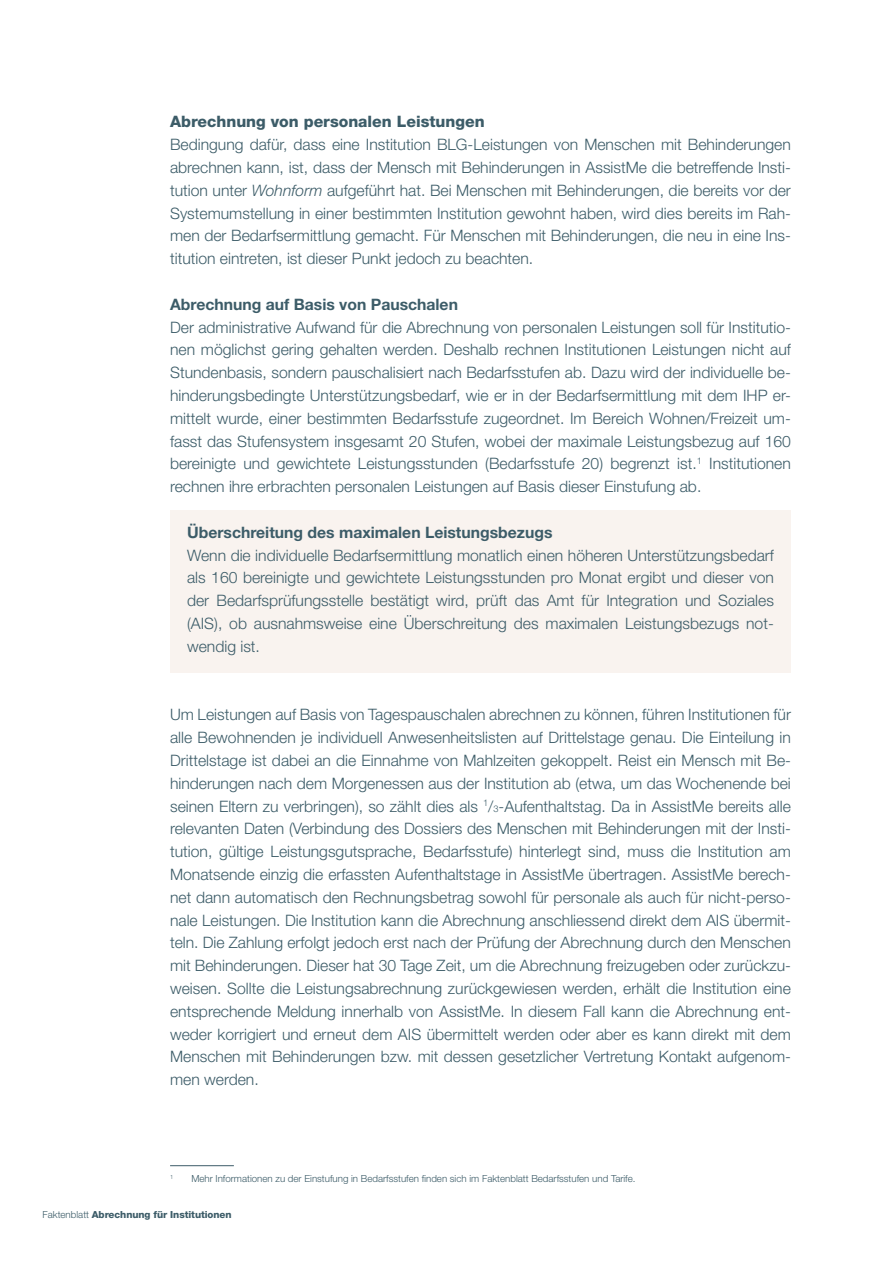
<style>
.page{position:relative;width:893px;height:1263px;background:#fff}
.page>*{position:absolute;margin:0;border:0;box-sizing:border-box;transform-origin:0 0}
.Lauftext{font:300 15.75px/22.8px "Helvetica Neue LT Std";color:#3c5c68;text-align:justify}
.Lauftext__shading{font:300 15.75px/22.8px "Helvetica Neue LT Std";color:#3c5c68;text-align:justify}
.H4_Titel__Shading{font:700 15.75px "Helvetica Neue LT Std";color:#3c5c68}
.H2_Titel_10_5pt{font:800 15.75px "Helvetica Neue LT Std";color:#3c5c68}
.H3_Titel{font:700 15.75px "Helvetica Neue LT Std";color:#3c5c68}
.t1{font:300 9.75px "Helvetica Neue LT Std";color:#3c5c68}
.t2{font:800 9.75px "Helvetica Neue LT Std";letter-spacing:-.005em;color:#3c5c68}
.t3{font:300 5.7px "Helvetica Neue LT Std";color:#3c5c68}
.s1{font-style:italic}
.s2{font-size:9.15px}
.s3{font-weight:300}
</style>
<div class="page">
<div style="left:170px;top:510px;width:621px;height:49px;background:#f9f3ef"></div>
<div style="left:170px;top:532px;width:621px;height:141px;background:#f9f3ef"></div>
<hr style="left:170px;top:1165px;width:64px;height:1px;background:#3c5c68">
<h2 class="H2_Titel_10_5pt" style="left:170px;top:112px;width:316px">Abrechnung von personalen Leistungen</h2>
<p class="Lauftext" style="left:170px;top:133px;width:622px">Bedingung dafür, dass eine Institution BLG-Leistungen von Menschen mit Behinderungen abrechnen kann, ist, dass der Mensch mit Behinderungen in AssistMe die betreffende Insti&shy;tution unter <span class="s1">Wohnform</span> aufgeführt hat. Bei Menschen mit Behinderungen, die bereits vor der Systemumstellung in einer bestimmten Institution gewohnt haben, wird dies bereits im Rah&shy;men der Bedarfsermittlung gemacht. Für Menschen mit Behinderungen, die neu in eine Ins&shy;titution eintreten, ist dieser Punkt jedoch zu beachten.</p>
<h3 class="H3_Titel" style="left:170px;top:294px;width:289px">Abrechnung auf Basis von Pauschalen</h3>
<p class="Lauftext" style="left:170px;top:315px;width:622px">Der administrative Aufwand für die Abrechnung von personalen Leistungen soll für Institutio&shy;nen möglichst gering gehalten werden. Deshalb rechnen Institutionen Leistungen nicht auf Stundenbasis, sondern pauschalisiert nach Bedarfsstufen ab. Dazu wird der individuelle be&shy;hinderungsbedingte Unterstützungsbedarf, wie er in der Bedarfsermittlung mit dem IHP er&shy;mittelt wurde, einer bestimmten Bedarfsstufe zugeordnet. Im Bereich Wohnen/Freizeit um&shy;fasst das Stufensystem insgesamt 20 Stufen, wobei der maximale Leistungsbezug auf 160 bereinigte und gewichtete Leistungsstunden (Bedarfsstufe 20) begrenzt ist.<sup>1</sup> Institutionen rechnen ihre erbrachten personalen Leistungen auf Basis dieser Einstufung ab.</p>
<h4 class="H4_Titel__Shading" style="left:187px;top:522px;width:367px">Überschreitung des maximalen Leistungsbezugs</h4>
<p class="Lauftext__shading" style="left:187px;top:543px;width:588px">Wenn die individuelle Bedarfsermittlung monatlich einen höheren Unterstützungsbedarf als 160 bereinigte und gewichtete Leistungsstunden pro Monat ergibt und dieser von der Bedarfsprüfungsstelle bestätigt wird, prüft das Amt für Integration und Soziales (AIS), ob ausnahmsweise eine Überschreitung des maximalen Leistungsbezugs not&shy;wendig ist.</p>
<p class="Lauftext" style="left:170px;top:703px;width:622px">Um Leistungen auf Basis von Tagespauschalen abrechnen zu können, führen Institutionen für alle Bewohnenden je individuell Anwesenheitslisten auf Drittelstage genau. Die Einteilung in Drittelstage ist dabei an die Einnahme von Mahlzeiten gekoppelt. Reist ein Mensch mit Be&shy;hinderungen nach dem Morgenessen aus der Institution ab (etwa, um das Wochenende bei seinen Eltern zu verbringen), so zählt dies als <sup>1</sup>/<span class="s2">3</span>-Aufenthaltstag. Da in AssistMe bereits alle relevanten Daten (Verbindung des Dossiers des Menschen mit Behinderungen mit der Insti&shy;tution, gültige Leistungsgutsprache, Bedarfsstufe) hinterlegt sind, muss die Institution am Monatsende einzig die erfassten Aufenthaltstage in AssistMe übertragen. AssistMe berech&shy;net dann automatisch den Rechnungsbetrag sowohl für personale als auch für nicht-perso&shy;nale Leistungen. Die Institution kann die Abrechnung anschliessend direkt dem AIS übermit&shy;teln. Die Zahlung erfolgt jedoch erst nach der Prüfung der Abrechnung durch den Menschen mit Behinderungen. Dieser hat 30 Tage Zeit, um die Abrechnung freizugeben oder zurückzu&shy;weisen. Sollte die Leistungsabrechnung zurückgewiesen werden, erhält die Institution eine entsprechende Meldung innerhalb von AssistMe. In diesem Fall kann die Abrechnung ent&shy;weder korrigiert und erneut dem AIS übermittelt werden oder aber es kann direkt mit dem Menschen mit Behinderungen bzw. mit dessen gesetzlicher Vertretung Kontakt aufgenom&shy;men werden.</p>
<p class="t3" style="left:170px;top:1173px;width:5px">1</p>
<p class="t1" style="left:191px;top:1172px;width:446px">Mehr Informationen zu der Einstufung in Bedarfsstufen finden sich im Faktenblatt Bedarfsstufen und Tarife.</p>
<p class="t2" style="left:43px;top:1208px;width:191px"><span class="s3">Faktenblatt</span> Abrechnung für Institutionen</p>
</div>
